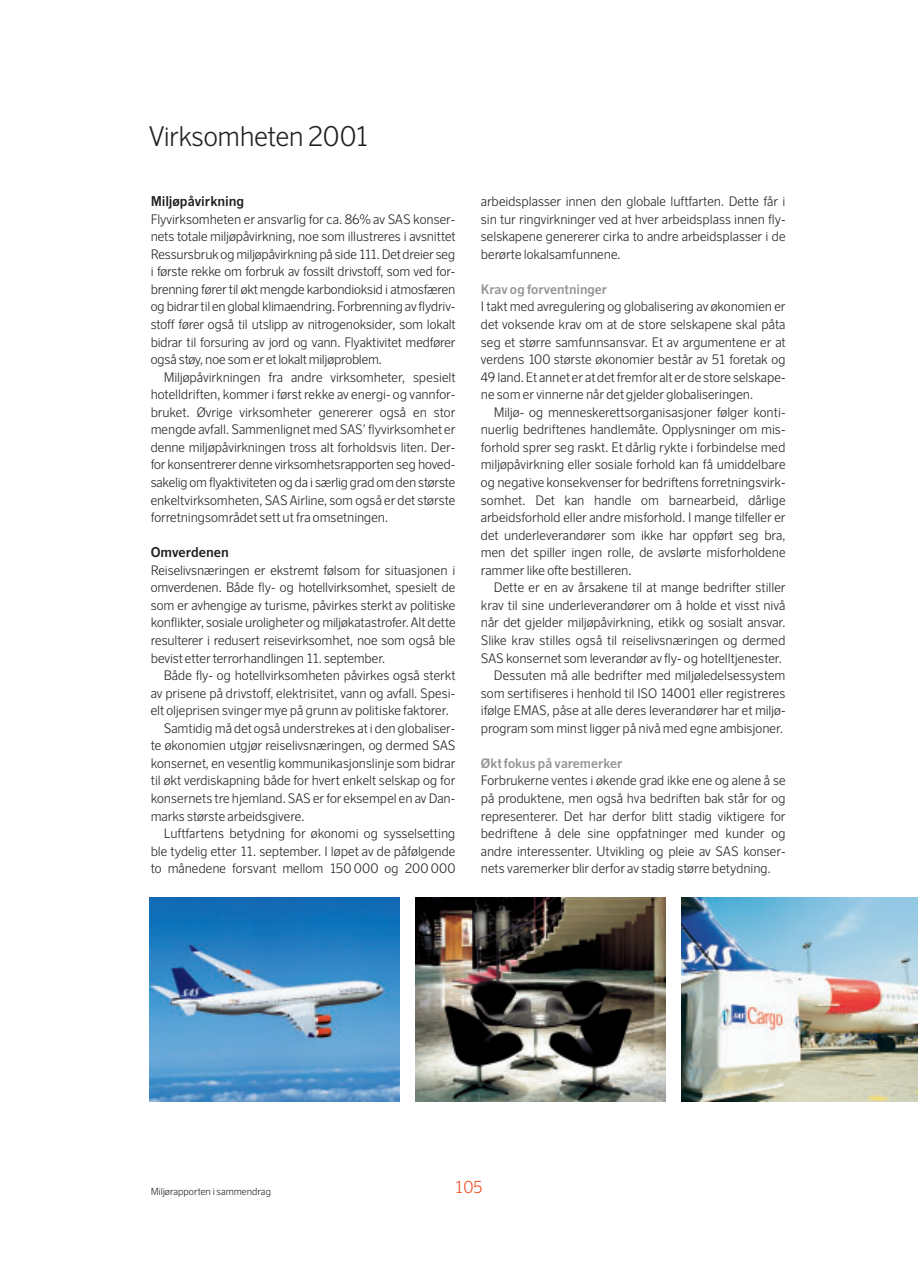
<style>
.page{position:relative;width:918px;height:1262px;background:#fff}
.page>*{position:absolute;margin:0;border:0;box-sizing:border-box;transform-origin:0 0}
.t1{font:300 27px "Scandinavian";letter-spacing:-.01em;color:#231f20}
.t2{font:300 16.5px "Scandinavian";color:#f04d22}
.t3{font:700 13.5px "Scandinavian";color:#231f20}
.t4{font:300 13.05px/17.5px "Scandinavian";color:#231f20;text-align:justify}
.t5{font:700 13.05px "Scandinavian";color:#939598}
.t6{font:300 9.75px "Scandinavian";color:#231f20}
</style>
<div class="page">
<img style="left:415px;top:897px;width:251px;height:204px">
<img style="left:149px;top:897px;width:251px;height:204px">
<img style="left:681px;top:897px;width:237px;height:204px">
<h1 class="t1" style="left:149px;top:127px;width:222px">Virksomheten 2001</h1>
<p class="t3" style="left:151px;top:196px;width:95px">Miljøpåvirkning</p>
<p class="t4" style="left:151px;top:212px;width:306px">Flyvirksomheten er ansvarlig for ca. 86% av SAS konser&shy;nets totale miljøpåvirkning, noe som illustreres i avsnittet Ressursbruk og miljøpåvirkning på side 111. Det dreier seg i første rekke om forbruk av fossilt drivstoff, som ved for&shy;brenning fører til økt mengde karbondioksid i atmosfæren og bidrar til en global klimaendring. Forbrenning av flydriv&shy;stoff fører også til utslipp av nitrogenoksider, som lokalt bidrar til forsuring av jord og vann. Flyaktivitet medfører også støy, noe som er et lokalt miljøproblem.</p>
<p class="t4" style="left:151px;top:370px;width:306px;text-indent:13px">Miljøpåvirkningen fra andre virksomheter, spesielt hotelldriften, kommer i først rekke av energi- og vannfor&shy;bruket. Øvrige virksomheter genererer også en stor mengde avfall. Sammenlignet med SAS’ flyvirksomhet er denne miljøpåvirkningen tross alt forholdsvis liten. Der&shy;for konsentrerer denne virksomhetsrapporten seg hoved&shy;sakelig om flyaktiviteten og da i særlig grad om den største enkeltvirksomheten, SAS Airline, som også er det største forretningsområdet sett ut fra omsetningen.</p>
<p class="t3" style="left:151px;top:547px;width:80px">Omverdenen</p>
<p class="t4" style="left:151px;top:563px;width:306px">Reiselivsnæringen er ekstremt følsom for situasjonen i omverdenen. Både fly- og hotellvirksomhet, spesielt de som er avhengige av turisme, påvirkes sterkt av politiske konflikter, sosiale uroligheter og miljøkatastrofer. Alt dette resulterer i redusert reisevirksomhet, noe som også ble bevist etter terrorhandlingen 11. september.</p>
<p class="t4" style="left:164px;top:668px;width:293px">Både fly- og hotellvirksomheten påvirkes også sterkt</p>
<p class="t4" style="left:151px;top:685px;width:306px">av prisene på drivstoff, elektrisitet, vann og avfall. Spesi-</p>
<p class="t4" style="left:151px;top:703px;width:299px">elt oljeprisen svinger mye på grunn av politiske faktorer.</p>
<p class="t4" style="left:164px;top:721px;width:293px">Samtidig må det også understrekes at i den globaliser-</p>
<p class="t4" style="left:151px;top:738px;width:306px">te økonomien utgjør reiselivsnæringen, og dermed SAS</p>
<p class="t4" style="left:151px;top:756px;width:306px">konsernet, en vesentlig kommunikasjonslinje som bidrar</p>
<p class="t4" style="left:151px;top:773px;width:306px">til økt verdiskapning både for hvert enkelt selskap og for</p>
<p class="t4" style="left:151px;top:791px;width:306px">konsernets tre hjemland. SAS er for eksempel en av Dan-</p>
<p class="t4" style="left:151px;top:808px;width:155px">marks største arbeidsgivere.</p>
<p class="t4" style="left:164px;top:826px;width:293px">Luftfartens betydning for økonomi og sysselsetting</p>
<p class="t4" style="left:151px;top:843px;width:306px">ble tydelig etter 11. september. I løpet av de påfølgende</p>
<p class="t4" style="left:151px;top:861px;width:306px">to månedene forsvant mellom 150 000 og 200 000</p>
<p class="t4" style="left:481px;top:194px;width:306px">arbeidsplasser innen den globale luftfarten. Dette får i sin tur ringvirkninger ved at hver arbeidsplass innen fly&shy;selskapene genererer cirka to andre arbeidsplasser i de berørte lokalsamfunnene.</p>
<p class="t5" style="left:481px;top:284px;width:128px">Krav og forventninger</p>
<p class="t4" style="left:481px;top:299px;width:306px">I takt med avregulering og globalisering av økonomien er det voksende krav om at de store selskapene skal påta seg et større samfunnsansvar. Et av argumentene er at verdens 100 største økonomier består av 51 foretak og 49 land. Et annet er at det fremfor alt er de store selskape&shy;ne som er vinnerne når det gjelder globaliseringen.</p>
<p class="t4" style="left:481px;top:405px;width:306px;text-indent:13px">Miljø- og menneskerettsorganisasjoner følger konti&shy;nuerlig bedriftenes handlemåte. Opplysninger om mis&shy;forhold sprer seg raskt. Et dårlig rykte i forbindelse med miljøpåvirkning eller sosiale forhold kan få umiddelbare og negative konsekvenser for bedriftens forretningsvirk&shy;somhet. Det kan handle om barnearbeid, dårlige arbeidsforhold eller andre misforhold. I mange tilfeller er det underleverandører som ikke har oppført seg bra, men det spiller ingen rolle, de avslørte misforholdene rammer like ofte bestilleren.</p>
<p class="t4" style="left:481px;top:580px;width:306px;text-align:right">Dette er en av årsakene til at mange bedrifter stiller krav til sine underleverandører om å holde et visst nivå når det gjelder miljøpåvirkning, etikk og sosialt ansvar.<br>Slike krav stilles også til reiselivsnæringen og dermed SAS konsernet som leverandør av fly- og hotelltjenester.<br>Dessuten må alle bedrifter med miljøledelsessystem som sertifiseres i henhold til ISO 14001 eller registreres ifølge EMAS, påse at alle deres leverandører har et miljø&shy;program som minst ligger på nivå med egne ambisjoner.</p>
<p class="t5" style="left:481px;top:758px;width:143px">Økt fokus på varemerker</p>
<p class="t4" style="left:481px;top:773px;width:306px">Forbrukerne ventes i økende grad ikke ene og alene å se på produktene, men også hva bedriften bak står for og representerer. Det har derfor blitt stadig viktigere for bedriftene å dele sine oppfatninger med kunder og andre interessenter. Utvikling og pleie av SAS konser&shy;nets varemerker blir derfor av stadig større betydning.</p>
<p class="t6" style="left:151px;top:1187px;width:122px">Miljørapporten i sammendrag</p>
<p class="t2" style="left:454px;top:1181px;width:30px">105</p>
</div>
